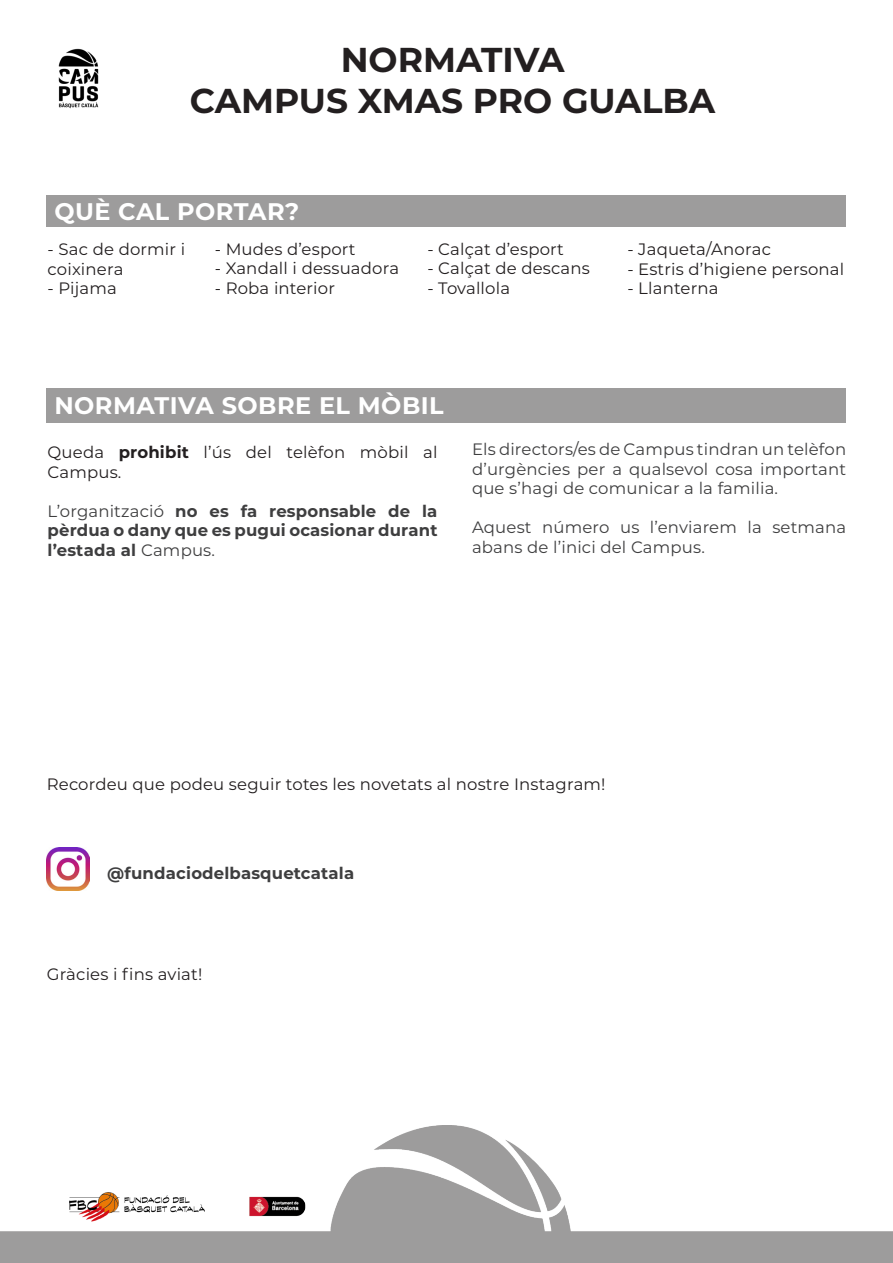
<style>
.page{position:relative;width:893px;height:1263px;background:#fff}
.page>*{position:absolute;margin:0;border:0;box-sizing:border-box;transform-origin:0 0}
.t1{font:700 34.5px "Montserrat";color:#231f20}
.t2{font:700 24px "Montserrat";letter-spacing:.02em;color:#fff}
.t3{font:16.5px/19.5px "Montserrat";letter-spacing:.01em;color:#231f20}
.t4{font:16.5px/19.5px "Montserrat";letter-spacing:.01em;color:#3e3e3f;text-align:justify}
.t5{font:700 16.5px/19.5px "Montserrat";letter-spacing:.01em;color:#3e3e3f;text-align:justify}
.s1{font-weight:700}
.s2{font-weight:400}
</style>
<div class="page">
<img style="left:58px;top:48px;width:41px;height:61px">
<img style="left:0;top:1125px;width:893px;height:138px">
<img style="left:69px;top:1192px;width:135px;height:30px">
<div style="left:47px;top:195px;width:799px;height:31px;background:#9d9c9c"></div>
<div style="left:47px;top:388px;width:799px;height:35px;background:#9d9c9c"></div>
<img style="left:47px;top:847px;width:43px;height:44px">
<p class="t1" style="left:341px;top:35px;width:225px">NORMATIVA</p>
<p class="t1" style="left:190px;top:76px;width:527px">CAMPUS XMAS PRO GUALBA</p>
<p class="t2" style="left:54px;top:194px;width:246px">QUÈ CAL PORTAR?</p>
<p class="t3" style="left:48px;top:239px;width:139px">- Sac de dormir i coixinera</p>
<p class="t3" style="left:48px;top:278px;width:71px">- Pijama</p>
<p class="t3" style="left:215px;top:239px;width:142px">- Mudes d’esport</p>
<p class="t3" style="left:215px;top:258px;width:186px">- Xandall i dessuadora</p>
<p class="t3" style="left:215px;top:278px;width:122px">- Roba interior</p>
<p class="t3" style="left:427px;top:239px;width:138px">- Calçat d’esport</p>
<p class="t3" style="left:427px;top:258px;width:164px">- Calçat de descans</p>
<p class="t3" style="left:427px;top:278px;width:84px">- Tovallola</p>
<p class="t3" style="left:627px;top:239px;width:145px">- Jaqueta/Anorac</p>
<p class="t3" style="left:627px;top:259px;width:218px">- Estris d’higiene personal</p>
<p class="t3" style="left:627px;top:278px;width:93px">- Llanterna</p>
<p class="t2" style="left:54px;top:388px;width:391px">NORMATIVA SOBRE EL MÒBIL</p>
<p class="t3" style="left:48px;top:442px;width:391px">Queda <span class="s1">prohibit</span> l’ús del telèfon mòbil al<br>Campus.</p>
<p class="t5" style="left:48px;top:500px;width:391px"><span class="s2">L’organització</span> no es fa responsable de la pèrdua o dany que es pugui ocasionar durant l’estada al <span class="s2">Campus.</span></p>
<p class="t4" style="left:472px;top:439px;width:376px">Els directors/es de Campus tindran un telèfon d’urgències per a qualsevol cosa important que s’hagi de comunicar a la familia.</p>
<p class="t4" style="left:472px;top:517px;width:376px">Aquest número us l’enviarem la setmana abans de l’inici del Campus.</p>
<p class="t3" style="left:47px;top:774px;width:560px">Recordeu que podeu seguir totes les novetats al nostre Instagram!</p>
<p class="t5" style="left:107px;top:863px;width:248px">@fundaciodelbasquetcatala</p>
<p class="t3" style="left:47px;top:964px;width:157px">Gràcies i fins aviat!</p>
</div>
